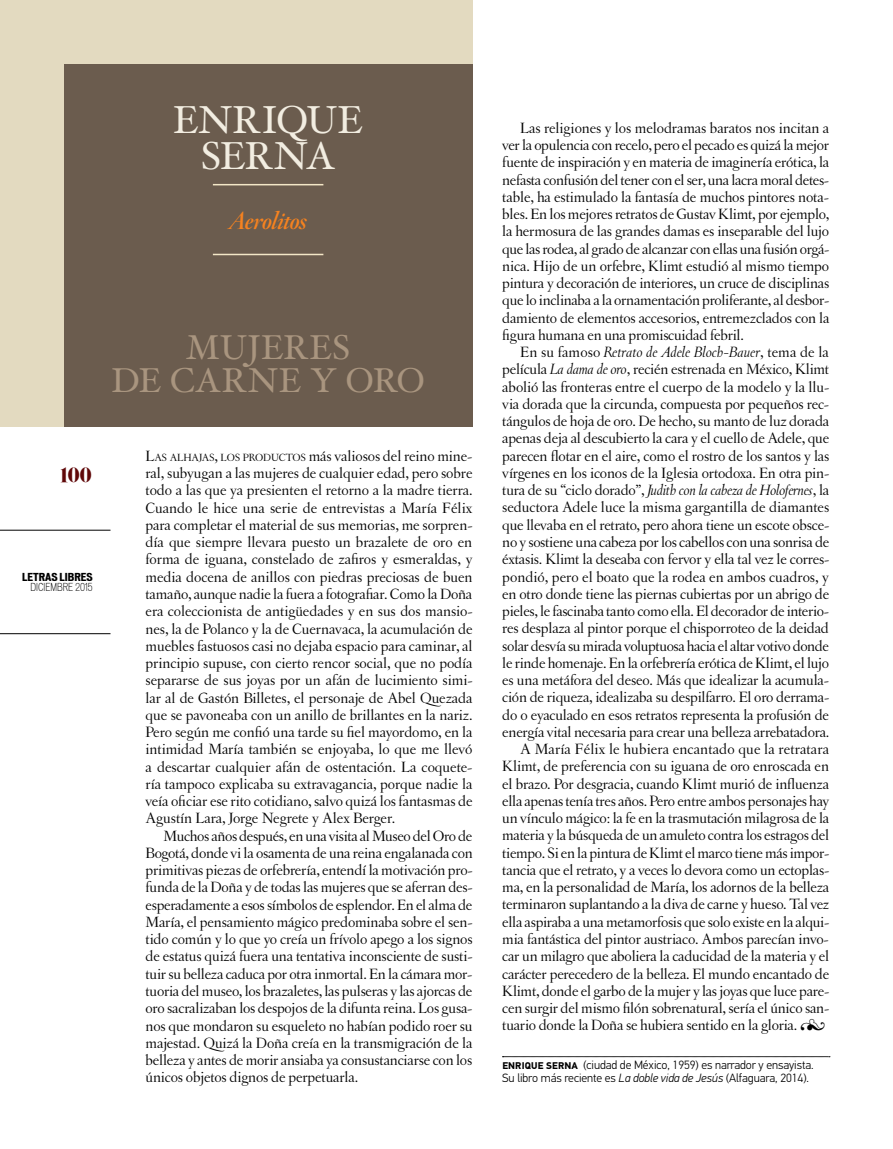
<style>
.page{position:relative;width:893px;height:1149px;background:#fff}
.page>*{position:absolute;margin:0;border:0;box-sizing:border-box;transform-origin:0 0}
.t1{font:39px/36px "Hoefler Text";letter-spacing:-.01em;color:#f2ede1;text-align:center}
.t2{font:34.5px/33px "Hoefler Text";letter-spacing:.015em;color:#a9957f;text-align:center}
.t3{font:italic 700 24px "Hoefler Titling";letter-spacing:-.025em;color:#f58220}
.t4{font:18px "Eloquent JF";color:#5f0708}
.t5{font:15.75px/17.2px "Letras Oldstyle";letter-spacing:-.015em;color:#000;text-align:justify}
.t6{font:300 12px/13.5px "PF Din Text Pro";letter-spacing:-.005em;color:#000}
.t7{font:300 condensed 10.5px "Vonnes";color:#000}
.t8{font:700 expanded 10.5px "Vonnes";color:#000}
.s1{font-style:inherit}
.s2{font-size:10.95px}
.s3{font-style:italic}
.s4{font-family:"Hoefler Txt Fleurons"}
.s5{font-weight:700;font-size:9.75px}
</style>
<div class="page">
<hr style="left:0;top:633px;width:111px;height:1px;background:#000">
<hr style="left:0;top:529px;width:111px;height:1px;background:#000">
<div style="left:0;top:0;width:472px;height:426px;background:#e3dac0"></div>
<div style="left:64px;top:64px;width:408px;height:362px;background:#6b5c4e"></div>
<hr style="left:213px;top:254px;width:110px;height:1px;background:#f3e7c7">
<hr style="left:213px;top:184px;width:110px;height:1px;background:#f3e7c7">
<svg style="left:502px;top:1056px;width:328px;height:1px"></svg>
<h1 class="t1" style="left:173px;top:101px;width:191px">ENRIQUE<br>SERNA</h1>
<h3 class="t3" style="left:230px;top:206px;width:79px">Aerolitos</h3>
<h2 class="t2" style="left:111px;top:330px;width:315px">MUJERES<br>DE CARNE Y ORO</h2>
<p class="t4" style="left:60px;top:462px;width:33px">100</p>
<p class="t8" style="left:22px;top:570px;width:72px">LETRAS LIBRES</p>
<p class="t7" style="left:31px;top:581px;width:64px">DICIEMBRE 2015</p>
<p class="t5" style="left:146px;top:447px;width:328px"><span class="s1">L</span><span class="s2">AS ALHAJAS</span><span class="s1">,</span> <span class="s2">LOS PRODUCTOS</span> más valiosos del reino mine&shy;ral, subyugan a las mujeres de cualquier edad, pero sobre todo a las que ya presienten el retorno a la madre tierra.<br>Cuando le hice una serie de entrevistas a María Félix para completar el material de sus memorias, me sorpren&shy;día que siempre llevara puesto un brazalete de oro en forma de iguana, constelado de zafiros y esmeraldas, y media docena de anillos con piedras preciosas de buen tamaño, aunque nadie la fuera a fotografiar. Como la Doña era coleccionista de antigüedades y en sus dos mansio&shy;nes, la de Polanco y la de Cuernavaca, la acumulación de muebles fastuosos casi no dejaba espacio para caminar, al principio supuse, con cierto rencor social, que no podía separarse de sus joyas por un afán de lucimiento simi&shy;lar al de Gastón Billetes, el personaje de Abel Quezada que se pavoneaba con un anillo de brillantes en la nariz.<br>Pero según me confió una tarde su fiel mayordomo, en la intimidad María también se enjoyaba, lo que me llevó a descartar cualquier afán de ostentación. La coquete&shy;ría tampoco explicaba su extravagancia, porque nadie la veía oficiar ese rito cotidiano, salvo quizá los fantasmas de Agustín Lara, Jorge Negrete y Alex Berger.</p>
<p class="t5" style="left:146px;top:826px;width:329px;text-indent:18px">Muchos años después, en una visita al Museo del Oro de Bogotá, donde vi la osamenta de una reina engalanada con primitivas piezas de orfebrería, entendí la motivación pro&shy;funda de la Doña y de todas las mujeres que se aferran des&shy;esperadamente a esos símbolos de esplendor. En el alma de María, el pensamiento mágico predominaba sobre el sen&shy;tido común y lo que yo creía un frívolo apego a los signos de estatus quizá fuera una tentativa inconsciente de susti&shy;tuir su belleza caduca por otra inmortal. En la cámara mor&shy;tuoria del museo, los brazaletes, las pulseras y las ajorcas de oro sacralizaban los despojos de la difunta reina. Los gusa&shy;nos que mondaron su esqueleto no habían podido roer su majestad. Quizá la Doña creía en la transmigración de la belleza y antes de morir ansiaba ya consustanciarse con los únicos objetos dignos de perpetuarla.</p>
<p class="t5" style="left:502px;top:119px;width:329px;text-indent:18px">Las religiones y los melodramas baratos nos incitan a ver la opulencia con recelo, pero el pecado es quizá la mejor fuente de inspiración y en materia de imaginería erótica, la nefasta confusión del tener con el ser, una lacra moral detes&shy;table, ha estimulado la fantasía de muchos pintores nota&shy;bles. En los mejores retratos de Gustav Klimt, por ejemplo, la hermosura de las grandes damas es inseparable del lujo que las rodea, al grado de alcanzar con ellas una fusión orgá&shy;nica. Hijo de un orfebre, Klimt estudió al mismo tiempo pintura y decoración de interiores, un cruce de disciplinas que lo inclinaba a la ornamentación proliferante, al desbor&shy;damiento de elementos accesorios, entremezclados con la figura humana en una promiscuidad febril.</p>
<p class="t5" style="left:502px;top:343px;width:329px;text-align:right">En su famoso <span class="s3">Retrato de Adele Bloch-Bauer</span>, tema de la película <span class="s3">La dama de oro</span>, recién estrenada en México, Klimt abolió las fronteras entre el cuerpo de la modelo y la llu&shy;via dorada que la circunda, compuesta por pequeños rec&shy;tángulos de hoja de oro. De hecho, su manto de luz dorada apenas deja al descubierto la cara y el cuello de Adele, que parecen flotar en el aire, como el rostro de los santos y las vírgenes en los iconos de la Iglesia ortodoxa. En otra pin&shy;tura de su “ciclo dorado”, <span class="s3">Judith con la cabeza de Holofernes</span>, la seductora Adele luce la misma gargantilla de diamantes que llevaba en el retrato, pero ahora tiene un escote obsce&shy;no y sostiene una cabeza por los cabellos con una sonrisa de éxtasis. Klimt la deseaba con fervor y ella tal vez le corres&shy;pondió, pero el boato que la rodea en ambos cuadros, y en otro donde tiene las piernas cubiertas por un abrigo de pieles, le fascinaba tanto como ella. El decorador de interio&shy;res desplaza al pintor porque el chisporroteo de la deidad solar desvía su mirada voluptuosa hacia el altar votivo donde le rinde homenaje. En la orfebrería erótica de Klimt, el lujo es una metáfora del deseo. Más que idealizar la acumula&shy;ción de riqueza, idealizaba su despilfarro. El oro derrama&shy;do o eyaculado en esos retratos representa la profusión de energía vital necesaria para crear una belleza arrebatadora.<br>A María Félix le hubiera encantado que la retratara Klimt, de preferencia con su iguana de oro enroscada en el brazo. Por desgracia, cuando Klimt murió de influenza ella apenas tenía tres años. Pero entre ambos personajes hay un vínculo mágico: la fe en la trasmutación milagrosa de la materia y la búsqueda de un amuleto contra los estragos del tiempo. Si en la pintura de Klimt el marco tiene más impor&shy;tancia que el retrato, y a veces lo devora como un ectoplas&shy;ma, en la personalidad de María, los adornos de la belleza terminaron suplantando a la diva de carne y hueso. Tal vez ella aspiraba a una metamorfosis que solo existe en la alqui&shy;mia fantástica del pintor austriaco. Ambos parecían invo&shy;car un milagro que aboliera la caducidad de la materia y el carácter perecedero de la belleza. El mundo encantado de Klimt, donde el garbo de la mujer y las joyas que luce pare&shy;cen surgir del mismo filón sobrenatural, sería el único san&shy;tuario donde la Doña se hubiera sentido en la gloria. <span class="s4">6</span></p>
<p class="t6" style="left:502px;top:1057px;width:313px"><span class="s5">ENRIQUE SERNA</span> (ciudad de México, 1959) es narrador y ensayista.<br>Su libro más reciente es <span class="s3">La doble vida de Jesús</span> (Alfaguara, 2014).</p>
</div>
